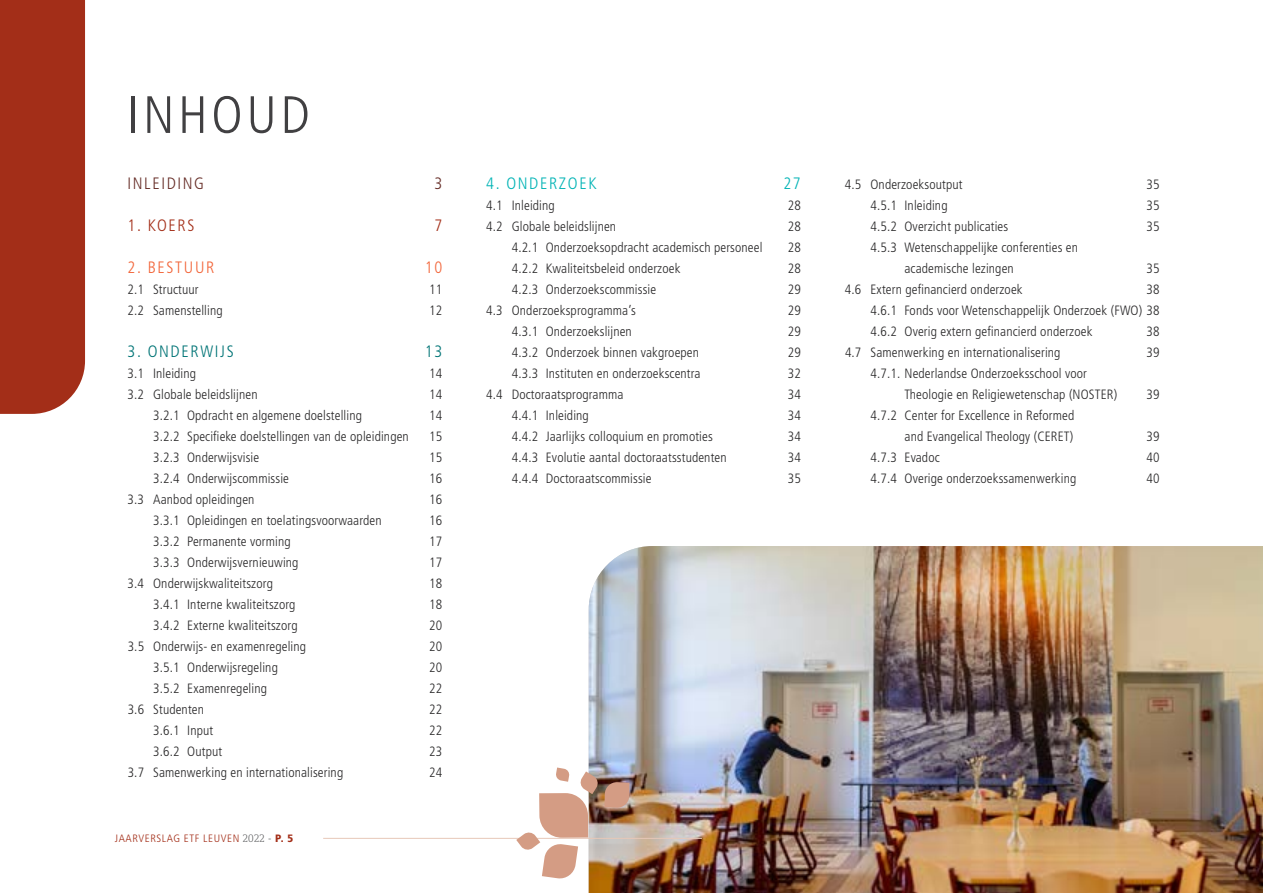
<style>
.page{position:relative;width:1263px;height:893px;background:#fff}
.page>*{position:absolute;margin:0;border:0;box-sizing:border-box;transform-origin:0 0}
.t1{font:300 condensed 52.5px "Frutiger LT Std";letter-spacing:.075em;color:#414042}
.t2{font:300 condensed 16.5px "Frutiger LT Std";letter-spacing:.1em;color:#007476}
.t3{font:300 condensed 16.5px "Frutiger LT Std";letter-spacing:.1em;color:#00b3b5}
.t4{font:300 condensed 16.5px "Frutiger LT Std";letter-spacing:.1em;color:#f26539}
.t5{font:300 condensed 16.5px "Frutiger LT Std";letter-spacing:.1em;color:#662d27}
.t6{font:300 condensed 16.5px "Frutiger LT Std";letter-spacing:.1em;color:#a32e18}
.t7{font:300 condensed 13.5px/21px "Frutiger LT Std";letter-spacing:.01em;color:#292829}
.t8{font:300 condensed 10.65px "Frutiger LT Std";letter-spacing:.05em;color:#a32e18;scale:1.05 1}
.s1{font-family:"Demos Next Pro";font-size:11.25px;color:#58595b}
.s2{color:#58595b}
.s3{font-weight:900}
</style>
<div class="page">
<img style="left:589px;top:546px;width:674px;height:347px">
<hr style="left:323px;top:838px;width:379px;height:1px;background:#e7c8b8">
<svg style="left:516px;top:767px;width:114px;height:112px"></svg>
<div style="left:0;top:0;width:85px;height:414px;background:#a32e18"></div>
<h1 class="t1" style="left:128px;top:85px;width:184px">INHOUD</h1>
<p class="t5" style="left:128px;top:174px;width:78px">INLEIDING</p>
<p class="t5" style="left:434px;top:174px;width:9px">3</p>
<p class="t6" style="left:128px;top:216px;width:68px">1. KOERS</p>
<p class="t6" style="left:434px;top:216px;width:9px">7</p>
<p class="t4" style="left:128px;top:258px;width:88px">2. BESTUUR</p>
<p class="t4" style="left:425px;top:258px;width:19px">10</p>
<p class="t7" style="left:128px;top:279px;width:73px">2.1 Structuur</p>
<p class="t7" style="left:429px;top:279px;width:15px">11</p>
<p class="t7" style="left:128px;top:300px;width:97px">2.2 Samenstelling</p>
<p class="t7" style="left:429px;top:300px;width:15px">12</p>
<p class="t2" style="left:128px;top:342px;width:108px">3. ONDERWIJS</p>
<p class="t2" style="left:425px;top:342px;width:19px">13</p>
<p class="t7" style="left:128px;top:363px;width:70px">3.1 Inleiding</p>
<p class="t7" style="left:429px;top:363px;width:15px">14</p>
<p class="t7" style="left:128px;top:384px;width:132px">3.2 Globale beleidslijnen</p>
<p class="t7" style="left:429px;top:384px;width:15px">14</p>
<p class="t7" style="left:153px;top:405px;width:210px">3.2.1 Opdracht en algemene doelstelling</p>
<p class="t7" style="left:429px;top:405px;width:15px">14</p>
<p class="t7" style="left:153px;top:426px;width:257px">3.2.2 Specifieke doelstellingen van de opleidingen</p>
<p class="t7" style="left:429px;top:426px;width:15px">15</p>
<p class="t7" style="left:153px;top:447px;width:108px">3.2.3 Onderwijsvisie</p>
<p class="t7" style="left:429px;top:447px;width:15px">15</p>
<p class="t7" style="left:153px;top:468px;width:137px">3.2.4 Onderwijscommissie</p>
<p class="t7" style="left:429px;top:468px;width:15px">16</p>
<p class="t7" style="left:128px;top:489px;width:128px">3.3 Aanbod opleidingen</p>
<p class="t7" style="left:429px;top:489px;width:15px">16</p>
<p class="t7" style="left:153px;top:510px;width:230px">3.3.1 Opleidingen en toelatingsvoorwaarden</p>
<p class="t7" style="left:429px;top:510px;width:15px">16</p>
<p class="t7" style="left:153px;top:531px;width:139px">3.3.2 Permanente vorming</p>
<p class="t7" style="left:429px;top:531px;width:15px">17</p>
<p class="t7" style="left:153px;top:552px;width:147px">3.3.3 Onderwijsvernieuwing</p>
<p class="t7" style="left:429px;top:552px;width:15px">17</p>
<p class="t7" style="left:128px;top:573px;width:147px">3.4 Onderwijskwaliteitszorg</p>
<p class="t7" style="left:429px;top:573px;width:15px">18</p>
<p class="t7" style="left:153px;top:594px;width:144px">3.4.1 Interne kwaliteitszorg</p>
<p class="t7" style="left:429px;top:594px;width:15px">18</p>
<p class="t7" style="left:153px;top:615px;width:146px">3.4.2 Externe kwaliteitszorg</p>
<p class="t7" style="left:429px;top:615px;width:15px">20</p>
<p class="t7" style="left:128px;top:636px;width:180px">3.5 Onderwijs- en examenregeling</p>
<p class="t7" style="left:429px;top:636px;width:15px">20</p>
<p class="t7" style="left:153px;top:657px;width:126px">3.5.1 Onderwijsregeling</p>
<p class="t7" style="left:429px;top:657px;width:15px">20</p>
<p class="t7" style="left:153px;top:678px;width:115px">3.5.2 Examenregeling</p>
<p class="t7" style="left:429px;top:678px;width:15px">22</p>
<p class="t7" style="left:128px;top:699px;width:78px">3.6 Studenten</p>
<p class="t7" style="left:429px;top:699px;width:15px">22</p>
<p class="t7" style="left:153px;top:720px;width:62px">3.6.1 Input</p>
<p class="t7" style="left:429px;top:720px;width:15px">22</p>
<p class="t7" style="left:153px;top:741px;width:70px">3.6.2 Output</p>
<p class="t7" style="left:429px;top:741px;width:15px">23</p>
<p class="t7" style="left:128px;top:762px;width:217px">3.7 Samenwerking en internationalisering</p>
<p class="t7" style="left:429px;top:762px;width:15px">24</p>
<p class="t8" style="left:115px;top:832px;width:172px">JAARVERSLAG ETF LEUVEN <span class="s1">2022</span> <span class="s2">-</span> <span class="s3">P. 5</span></p>
<p class="t3" style="left:486px;top:174px;width:112px">4. ONDERZOEK</p>
<p class="t3" style="left:783px;top:174px;width:19px">27</p>
<p class="t7" style="left:486px;top:195px;width:70px">4.1 Inleiding</p>
<p class="t7" style="left:788px;top:195px;width:15px">28</p>
<p class="t7" style="left:486px;top:216px;width:132px">4.2 Globale beleidslijnen</p>
<p class="t7" style="left:788px;top:216px;width:15px">28</p>
<p class="t7" style="left:512px;top:237px;width:252px">4.2.1 Onderzoeksopdracht academisch personeel</p>
<p class="t7" style="left:788px;top:237px;width:15px">28</p>
<p class="t7" style="left:512px;top:258px;width:170px">4.2.2 Kwaliteitsbeleid onderzoek</p>
<p class="t7" style="left:788px;top:258px;width:15px">28</p>
<p class="t7" style="left:512px;top:279px;width:146px">4.2.3 Onderzoekscommissie</p>
<p class="t7" style="left:788px;top:279px;width:15px">29</p>
<p class="t7" style="left:486px;top:300px;width:151px">4.3 Onderzoeksprogramma’s</p>
<p class="t7" style="left:788px;top:300px;width:15px">29</p>
<p class="t7" style="left:512px;top:321px;width:122px">4.3.1 Onderzoekslijnen</p>
<p class="t7" style="left:788px;top:321px;width:15px">29</p>
<p class="t7" style="left:512px;top:342px;width:189px">4.3.2 Onderzoek binnen vakgroepen</p>
<p class="t7" style="left:788px;top:342px;width:15px">29</p>
<p class="t7" style="left:512px;top:363px;width:190px">4.3.3 Instituten en onderzoekscentra</p>
<p class="t7" style="left:788px;top:363px;width:15px">32</p>
<p class="t7" style="left:486px;top:384px;width:139px">4.4 Doctoraatsprogramma</p>
<p class="t7" style="left:788px;top:384px;width:15px">34</p>
<p class="t7" style="left:512px;top:405px;width:79px">4.4.1 Inleiding</p>
<p class="t7" style="left:788px;top:405px;width:15px">34</p>
<p class="t7" style="left:512px;top:426px;width:203px">4.4.2 Jaarlijks colloquium en promoties</p>
<p class="t7" style="left:788px;top:426px;width:15px">34</p>
<p class="t7" style="left:512px;top:447px;width:216px">4.4.3 Evolutie aantal doctoraatsstudenten</p>
<p class="t7" style="left:788px;top:447px;width:15px">34</p>
<p class="t7" style="left:512px;top:468px;width:141px">4.4.4 Doctoraatscommissie</p>
<p class="t7" style="left:788px;top:468px;width:15px">35</p>
<p class="t7" style="left:845px;top:174px;width:119px">4.5 Onderzoeksoutput</p>
<p class="t7" style="left:1146px;top:174px;width:15px">35</p>
<p class="t7" style="left:870px;top:195px;width:79px">4.5.1 Inleiding</p>
<p class="t7" style="left:1146px;top:195px;width:15px">35</p>
<p class="t7" style="left:870px;top:216px;width:139px">4.5.2 Overzicht publicaties</p>
<p class="t7" style="left:1146px;top:216px;width:15px">35</p>
<p class="t7" style="left:904px;top:237px;width:175px;text-indent:-34px">4.5.3 Wetenschappelijke conferenties en academische lezingen</p>
<p class="t7" style="left:1146px;top:258px;width:15px">35</p>
<p class="t7" style="left:845px;top:279px;width:179px">4.6 Extern gefinancierd onderzoek</p>
<p class="t7" style="left:870px;top:279px;width:291px;text-align:justify;text-indent:276px">38<br>4.6.1 Fonds voor Wetenschappelijk Onderzoek (FWO) 38<br>4.6.2 Overig extern gefinancierd onderzoek</p>
<p class="t7" style="left:1146px;top:321px;width:15px">38</p>
<p class="t7" style="left:845px;top:342px;width:217px">4.7 Samenwerking en internationalisering</p>
<p class="t7" style="left:1146px;top:342px;width:15px">39</p>
<p class="t7" style="left:904px;top:363px;width:214px;text-indent:-34px">4.7.1. Nederlandse Onderzoeksschool voor<br>Theologie en Religiewetenschap (NOSTER)</p>
<p class="t7" style="left:1146px;top:384px;width:15px">39</p>
<p class="t7" style="left:870px;top:405px;width:205px;text-align:right">4.7.2 Center for Excellence in Reformed and Evangelical Theology (CERET)</p>
<p class="t7" style="left:1146px;top:426px;width:15px">39</p>
<p class="t7" style="left:870px;top:447px;width:71px">4.7.3 Evadoc</p>
<p class="t7" style="left:1146px;top:447px;width:15px">40</p>
<p class="t7" style="left:870px;top:468px;width:207px">4.7.4 Overige onderzoekssamenwerking</p>
<p class="t7" style="left:1146px;top:468px;width:15px">40</p>
</div>
